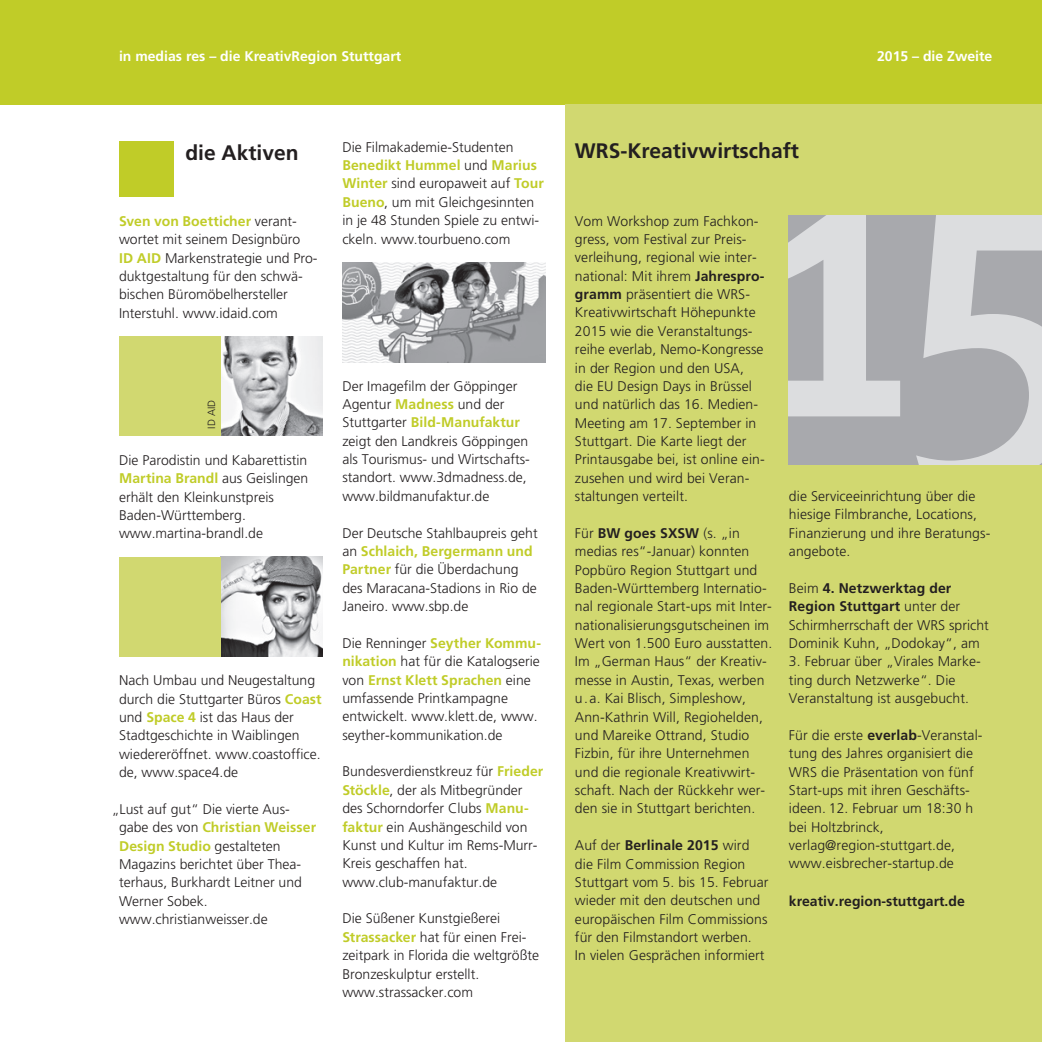
<style>
.page{position:relative;width:1042px;height:1042px;background:#fff}
.page>*{position:absolute;margin:0;border:0;box-sizing:border-box;transform-origin:0 0}
.t1{font:700 21px "Frutiger";color:#231f20}
.t2{font:300 14px/18.4px "Frutiger";letter-spacing:.005em;color:#231f20}
.t3{font:700 14px "Frutiger";color:#fff}
.t4{font:700 14px "Frutiger";color:#231f20}
.t5{font:300 10.5px "Frutiger";color:#231f20}
.s1{font-weight:700;color:#c0cc28}
.s2{font-weight:700}
.s3{color:#fff}
</style>
<div class="page">
<div style="left:0;top:0;width:1042px;height:105px;background:#c0cc28"></div>
<div style="left:566px;top:105px;width:476px;height:937px;background:#d1d870"></div>
<div style="left:119px;top:141px;width:55px;height:56px;background:#c0cc28"></div>
<img style="left:342px;top:263px;width:204px;height:99px">
<img style="left:221px;top:557px;width:101px;height:99px">
<div style="left:119px;top:557px;width:102px;height:99px;background:#d1d870"></div>
<img style="left:221px;top:336px;width:101px;height:99px">
<div style="left:119px;top:336px;width:102px;height:99px;background:#d1d870"></div>
<svg style="left:789px;top:215px;width:253px;height:250px;background:#bdbec1"></svg>
<p class="t3" style="left:119px;top:47px;width:284px">in medias res – die KreativRegion Stuttgart</p>
<p class="t3" style="left:877px;top:47px;width:117px">2015 – die Zweite</p>
<p class="t2" style="left:342px;top:138px;width:203px">Die Filmakademie-Studenten<br><span class="s1">Benedikt Hummel</span> und <span class="s1">Marius<br>Winter</span> sind europaweit auf <span class="s1">Tour<br>Bueno</span>, um mit Gleichgesinnten in je 48 Stunden Spiele zu entwi&shy;ckeln. www.tourbueno.com</p>
<h1 class="t1" style="left:185px;top:140px;width:115px">die Aktiven</h1>
<h1 class="t1" style="left:575px;top:138px;width:226px">WRS-Kreativwirtschaft</h1>
<p class="t2" style="left:575px;top:212px;width:191px">Vom Workshop zum Fachkon&shy;gress, vom Festival zur Preis&shy;verleihung, regional wie inter&shy;national: Mit ihrem <span class="s2">Jahrespro&shy;gramm</span> präsentiert die WRS-<br>Kreativwirtschaft Höhepunkte<br>2015 wie die Veranstaltungs&shy;reihe everlab, Nemo-Kongresse in der Region und den USA, die EU Design Days in Brüssel und natürlich das 16. Medien-<br>Meeting am 17. September in<br>Stuttgart. Die Karte liegt der<br>Printausgabe bei, ist online ein&shy;zusehen und wird bei Veran&shy;staltungen verteilt.</p>
<p class="t2" style="left:575px;top:524px;width:199px">Für <span class="s2">BW goes SXSW</span> (s. „in medias res“-Januar) konnten<br>Popbüro Region Stuttgart und<br>Baden-Württemberg Internatio&shy;nal regionale Start-ups mit Inter&shy;nationalisierungsgutscheinen im<br>Wert von 1.500 Euro ausstatten.<br>Im „German Haus“ der Kreativ&shy;messe in Austin, Texas, werben u.a. Kai Blisch, Simpleshow,<br>Ann-Kathrin Will, Regiohelden, und Mareike Ottrand, Studio<br>Fizbin, für ihre Unternehmen und die regionale Kreativwirt&shy;schaft. Nach der Rückkehr wer&shy;den sie in Stuttgart berichten.</p>
<p class="t2" style="left:575px;top:836px;width:195px">Auf der <span class="s2">Berlinale 2015</span> wird die Film Commission Region<br>Stuttgart vom 5. bis 15. Februar wieder mit den deutschen und europäischen Film Commissions für den Filmstandort werben.<br>In vielen Gesprächen informiert</p>
<p class="t2" style="left:119px;top:212px;width:200px"><span class="s1">Sven von Boetticher</span> verant&shy;wortet mit seinem Designbüro<br><span class="s1">ID AID</span> Markenstrategie und Pro&shy;duktgestaltung für den schwä&shy;bischen Büromöbelhersteller<br>Interstuhl. www.idaid.com</p>
<p class="t2" style="left:342px;top:377px;width:189px">Der Imagefilm der Göppinger<br>Agentur <span class="s1">Madness</span> und der<br>Stuttgarter <span class="s1">Bild-Manufaktur </span>zeigt den Landkreis Göppingen als Tourismus- und Wirtschafts&shy;standort. www.3dmadness.de, www.bildmanufaktur.de</p>
<p class="t2" style="left:342px;top:524px;width:197px">Der Deutsche Stahlbaupreis geht an <span class="s1">Schlaich, Bergermann und<br>Partner</span> für die Überdachung des Maracana-Stadions in Rio de<br>Janeiro. www.sbp.de</p>
<p class="t2" style="left:342px;top:634px;width:200px">Die Renninger <span class="s1">Seyther Kommu&shy;nikation</span> hat für die Katalogserie von <span class="s1">Ernst Klett Sprachen</span> eine umfassende Printkampagne entwickelt. www.klett.de, www. seyther-kommunikation.de</p>
<p class="t2" style="left:342px;top:762px;width:202px">Bundesverdienstkreuz für <span class="s1">Frieder<br>Stöckle</span>, der als Mitbegründer des Schorndorfer Clubs <span class="s1">Manu&shy;faktur</span> ein Aushängeschild von<br>Kunst und Kultur im Rems-Murr-<br>Kreis geschaffen hat. www.club-manufaktur.de</p>
<p class="t2" style="left:342px;top:909px;width:198px">Die Süßener Kunstgießerei<br><span class="s1">Strassacker</span> hat für einen Frei&shy;zeitpark in Florida die weltgrößte<br>Bronzeskulptur erstellt. www.strassacker.com</p>
<p class="t5" style="left:205px;top:428px;width:30px;rotate:-90deg">ID AID</p>
<p class="t2" style="left:119px;top:451px;width:191px">Die Parodistin und Kabarettistin<br><span class="s1">Martina Brandl</span> aus Geislingen erhält den Kleinkunstpreis<br>Baden-Württemberg. www.martina-brandl.de</p>
<p class="t2" style="left:789px;top:487px;width:203px">die Serviceeinrichtung über die hiesige Filmbranche, Locations,<br>Finanzierung und ihre Beratungs&shy;angebote.</p>
<p class="t2" style="left:789px;top:579px;width:201px">Beim <span class="s2">4. Netzwerktag der<br>Region Stuttgart</span> unter der<br>Schirmherrschaft der WRS spricht<br>Dominik Kuhn, „Dodokay“, am</p>
<p class="t2" style="left:789px;top:652px;width:193px">3. Februar über „Virales Marke&shy;ting durch Netzwerke“. Die<br>Veranstaltung ist ausgebucht.</p>
<p class="t2" style="left:789px;top:726px;width:195px">Für die erste <span class="s2">everlab</span>-Veranstal&shy;tung des Jahres organisiert die<br>WRS die Präsentation von fünf<br>Start-ups mit ihren Geschäfts&shy;ideen. 12. Februar um 18:30 h bei Holtzbrinck, verlag@region-stuttgart.de, www.eisbrecher-startup.de</p>
<p class="t4" style="left:789px;top:893px;width:177px">kreativ.region-stuttgart.de</p>
<p class="t2" style="left:119px;top:671px;width:204px">Nach Umbau und Neugestaltung durch die Stuttgarter Büros <span class="s1">Coast </span>und <span class="s1">Space 4</span> ist das Haus der<br>Stadtgeschichte in Waiblingen wiedereröffnet. www.coastoffice. de, www.space4.de</p>
<p class="t2" style="left:119px;top:800px;width:199px;text-indent:-7px">„<span class="s3">i</span>Lust auf gut“ Die vierte Aus&shy;gabe des von <span class="s1">Christian Weisser<br>Design Studio</span> gestalteten<br>Magazins berichtet über Thea&shy;terhaus, Burkhardt Leitner und<br>Werner Sobek. www.christianweisser.de</p>
</div>
